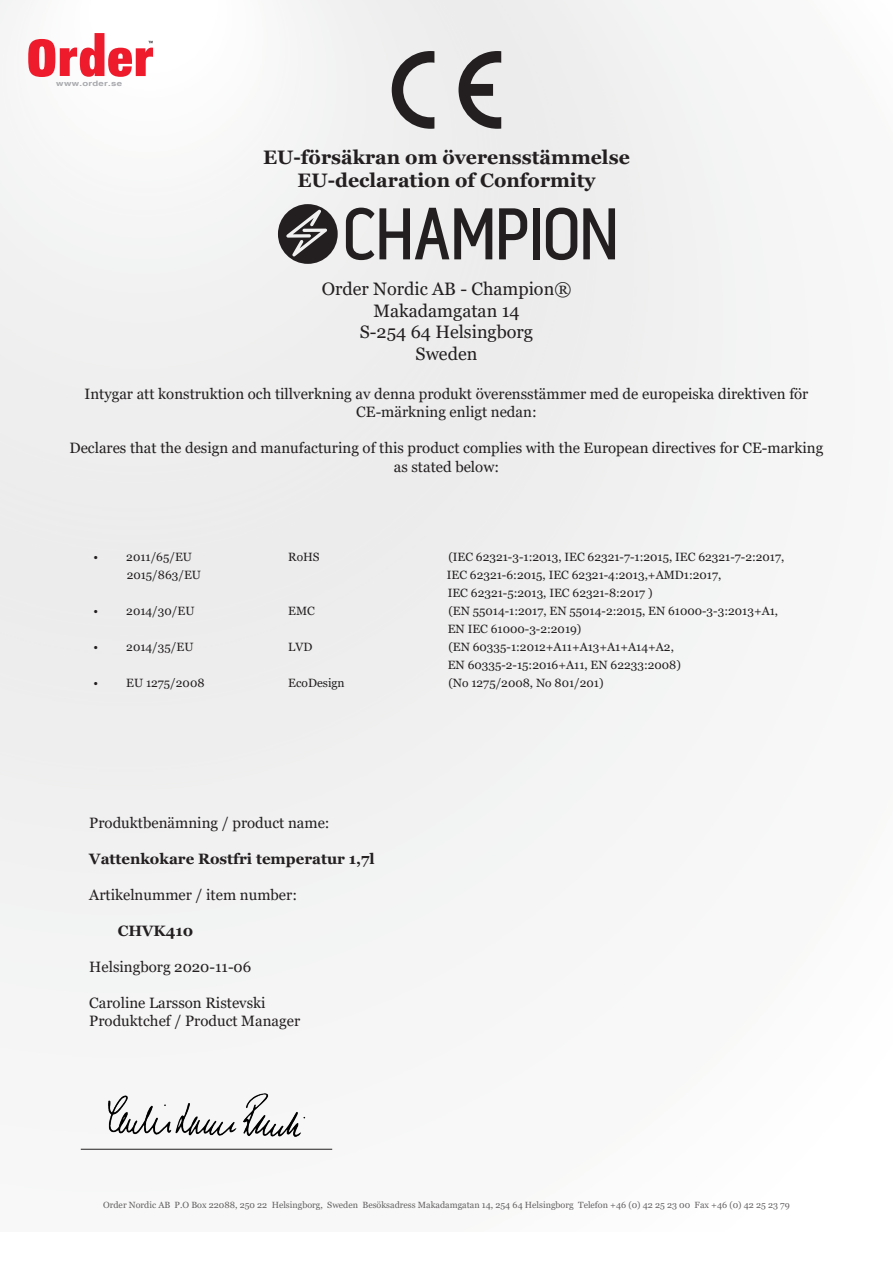
<style>
.page{position:relative;width:893px;height:1263px;background:#fff}
.page>*{position:absolute;margin:0;border:0;box-sizing:border-box;transform-origin:0 0}
.t1{font:700 19.5px/23.4px "Georgia";color:#231f20;text-align:center}
.t2{font:18px/21.6px "Georgia";color:#231f20;text-align:center}
.t3{font:15px/18px "Georgia";color:#231f20;text-align:center}
.t4{font:700 15px "Georgia";color:#231f20}
.t5{font:12px/18px "Georgia";color:#231f20}
.t6{font:9px "Georgia";color:#231f20}
.t7{font:700 7.5px "Helvetica";letter-spacing:.03em;color:#a8a9ad;scale:1.28 1}
</style>
<div class="page">
<div style="left:258px;top:49px;width:535px;height:1182px;background:#f2f3f3"></div>
<svg style="left:392px;top:51px;width:42px;height:78px;background:#9f9e9d"></svg>
<svg style="left:458px;top:51px;width:43px;height:78px;background:#8f8d8e"></svg>
<hr style="left:81px;top:1149px;width:251px;height:1px;background:#231f20">
<svg style="left:28px;top:33px;width:125px;height:44px"></svg>
<svg style="left:346px;top:208px;width:146px;height:52px;background:#999898"></svg>
<svg style="left:499px;top:208px;width:28px;height:51px"></svg>
<div style="left:533px;top:208px;width:7px;height:51px;background:#231f20"></div>
<svg style="left:546px;top:208px;width:31px;height:52px;background:#868585"></svg>
<svg style="left:583px;top:208px;width:32px;height:51px;background:#7b797a"></svg>
<svg style="left:278px;top:204px;width:60px;height:60px"></svg>
<img style="left:96px;top:1084px;width:216px;height:64px">
<p class="t7" style="left:56px;top:79px;width:53px">www.order.se</p>
<h1 class="t1" style="left:263px;top:145px;width:368px">EU-försäkran om överensstämmelse<br>EU-declaration of Conformity</h1>
<h2 class="t2" style="left:322px;top:278px;width:251px">Order Nordic AB - Champion®<br>Makadamgatan 14<br>S-254 64 Helsingborg<br>Sweden</h2>
<p class="t3" style="left:84px;top:386px;width:725px">Intygar att konstruktion och tillverkning av denna produkt överensstämmer med de europeiska direktiven för<br>CE-märkning enligt nedan:</p>
<p class="t3" style="left:69px;top:440px;width:755px">Declares that the design and manufacturing of this product complies with the European directives for CE-marking as stated below:</p>
<p class="t5" style="left:94px;top:548px;width:100px">• 2011/65/EU</p>
<p class="t5" style="left:288px;top:548px;width:33px">RoHS</p>
<p class="t5" style="left:448px;top:548px;width:337px">(IEC 62321-3-1:2013, IEC 62321-7-1:2015, IEC 62321-7-2:2017,</p>
<p class="t5" style="left:127px;top:566px;width:76px">2015/863/EU</p>
<p class="t5" style="left:447px;top:566px;width:276px">IEC 62321-6:2015, IEC 62321-4:2013,+AMD1:2017,<br>IEC 62321-5:2013, IEC 62321-8:2017 )</p>
<p class="t5" style="left:94px;top:602px;width:102px">• 2014/30/EU</p>
<p class="t5" style="left:288px;top:602px;width:28px">EMC</p>
<p class="t5" style="left:448px;top:602px;width:332px">(EN 55014-1:2017, EN 55014-2:2015, EN 61000-3-3:2013+A1,<br>EN IEC 61000-3-2:2019)</p>
<p class="t5" style="left:94px;top:638px;width:101px">• 2014/35/EU</p>
<p class="t5" style="left:288px;top:638px;width:26px">LVD</p>
<p class="t5" style="left:448px;top:638px;width:235px">(EN 60335-1:2012+A11+A13+A1+A14+A2,<br>EN 60335-2-15:2016+A11, EN 62233:2008)</p>
<p class="t5" style="left:94px;top:674px;width:112px">• EU 1275/2008</p>
<p class="t5" style="left:288px;top:674px;width:58px">EcoDesign</p>
<p class="t5" style="left:448px;top:674px;width:157px">(No 1275/2008, No 801/201)</p>
<p class="t3" style="left:89px;top:814px;width:242px">Produktbenämning / product name:</p>
<p class="t4" style="left:89px;top:849px;width:287px">Vattenkokare Rostfri temperatur 1,7l</p>
<p class="t3" style="left:89px;top:886px;width:209px">Artikelnummer / item number:</p>
<p class="t4" style="left:118px;top:921px;width:77px">CHVK410</p>
<p class="t3" style="left:89px;top:958px;width:164px">Helsingborg 2020-11-06</p>
<p class="t3" style="left:89px;top:994px;width:212px;text-align:left">Caroline Larsson Ristevski<br>Produktchef / Product Manager</p>
<p class="t6" style="left:103px;top:1199px;width:688px">Order Nordic AB P.O Box 22088, 250 22 Helsingborg, Sweden Besöksadress Makadamgatan 14, 254 64 Helsingborg Telefon +46 (0) 42 25 23 00 Fax +46 (0) 42 25 23 79</p>
</div>
